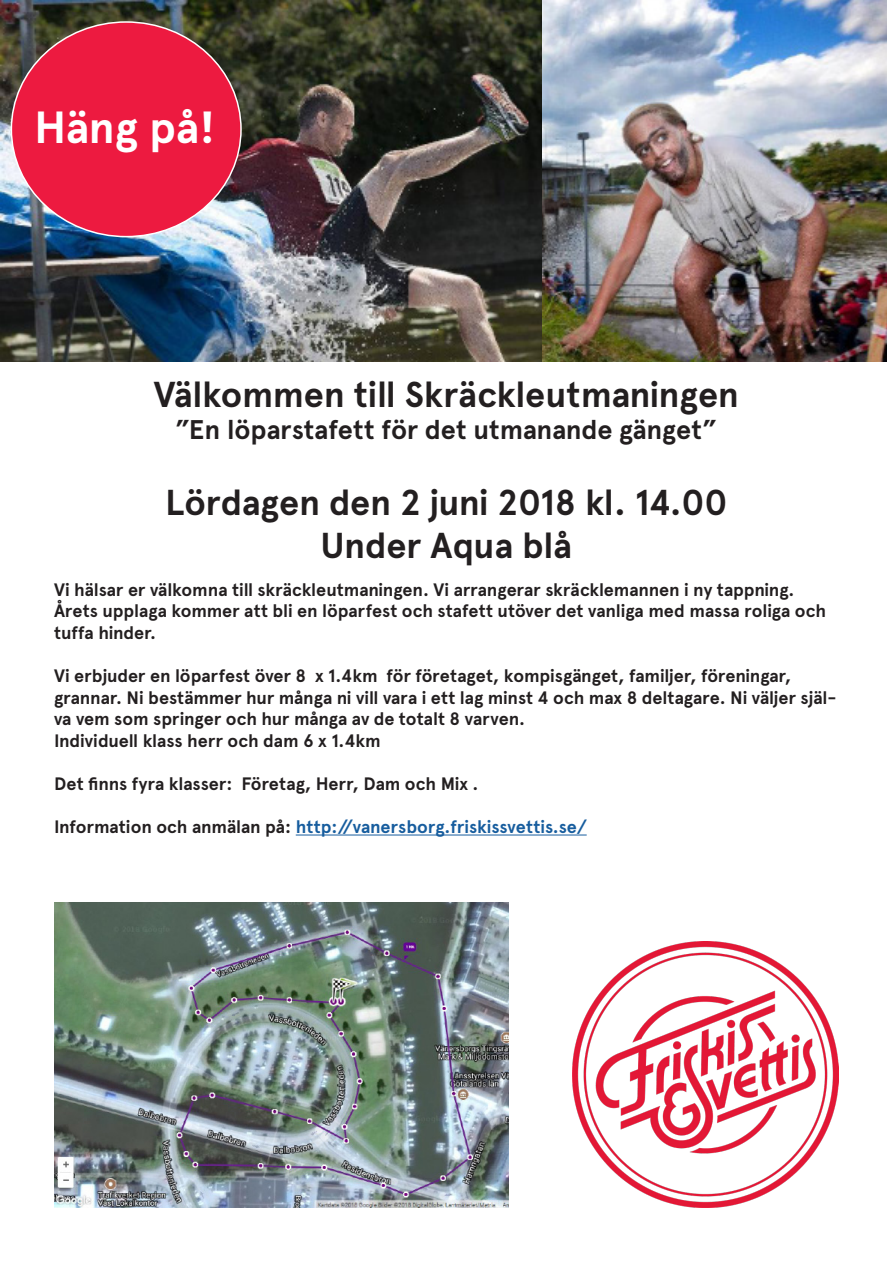
<style>
.page{position:relative;width:893px;height:1263px;background:#fff}
.page>*{position:absolute;margin:0;border:0;box-sizing:border-box;transform-origin:0 0}
.t1{font:700 45px "Apercu";letter-spacing:-.005em;color:#fff}
.t2{font:700 36px "Apercu";letter-spacing:-.005em;color:#231f20}
.t3{font:700 27px "Apercu";color:#231f20}
.t4{font:700 18px/21.6px "Apercu";letter-spacing:-.005em;color:#231f20}
.t5{font:700 18px "Apercu";letter-spacing:-.005em;color:#175d9e}
.s1{color:#231f20}
</style>
<div class="page">
<hr style="left:296px;top:834px;width:291px;height:1px;background:#175d9e">
<img style="left:54px;top:902px;width:454px;height:306px">
<img style="left:573px;top:942px;width:266px;height:266px">
<img style="left:0;top:0;width:542px;height:361px">
<div style="left:11px;top:22px;width:230px;height:215px;background:#ed1a40;border-radius:50%"></div>
<img style="left:542px;top:0;width:345px;height:361px">
<p class="t1" style="left:34px;top:100px;width:183px">Häng på!</p>
<p class="t2" style="left:154px;top:372px;width:587px">Välkommen till Skräckleutmaningen</p>
<p class="t3" style="left:175px;top:413px;width:544px">”En löparstafett för det utmanande gänget”</p>
<p class="t2" style="left:165px;top:480px;width:564px">Lördagen den 2 juni 2018 kl. 14.00</p>
<p class="t2" style="left:321px;top:523px;width:252px">Under Aqua blå</p>
<p class="t4" style="left:54px;top:579px;width:774px">Vi hälsar er välkomna till skräckleutmaningen. Vi arrangerar skräcklemannen i ny tappning.<br>Årets upplaga kommer att bli en löparfest och stafett utöver det vanliga med massa roliga och tuffa hinder.</p>
<p class="t4" style="left:54px;top:665px;width:784px">Vi erbjuder en löparfest över 8 x 1.4km för företaget, kompisgänget, familjer, föreningar, grannar. Ni bestämmer hur många ni vill vara i ett lag minst 4 och max 8 deltagare. Ni väljer själ&shy;va vem som springer och hur många av de totalt 8 varven.</p>
<p class="t4" style="left:54px;top:730px;width:328px">Individuell klass herr och dam 6 x 1.4km</p>
<p class="t4" style="left:54px;top:773px;width:426px">Det finns fyra klasser: Företag, Herr, Dam och Mix .</p>
<p class="t5" style="left:54px;top:816px;width:534px"><span class="s1">Information och anmälan på:</span> http://vanersborg.friskissvettis.se/</p>
</div>
